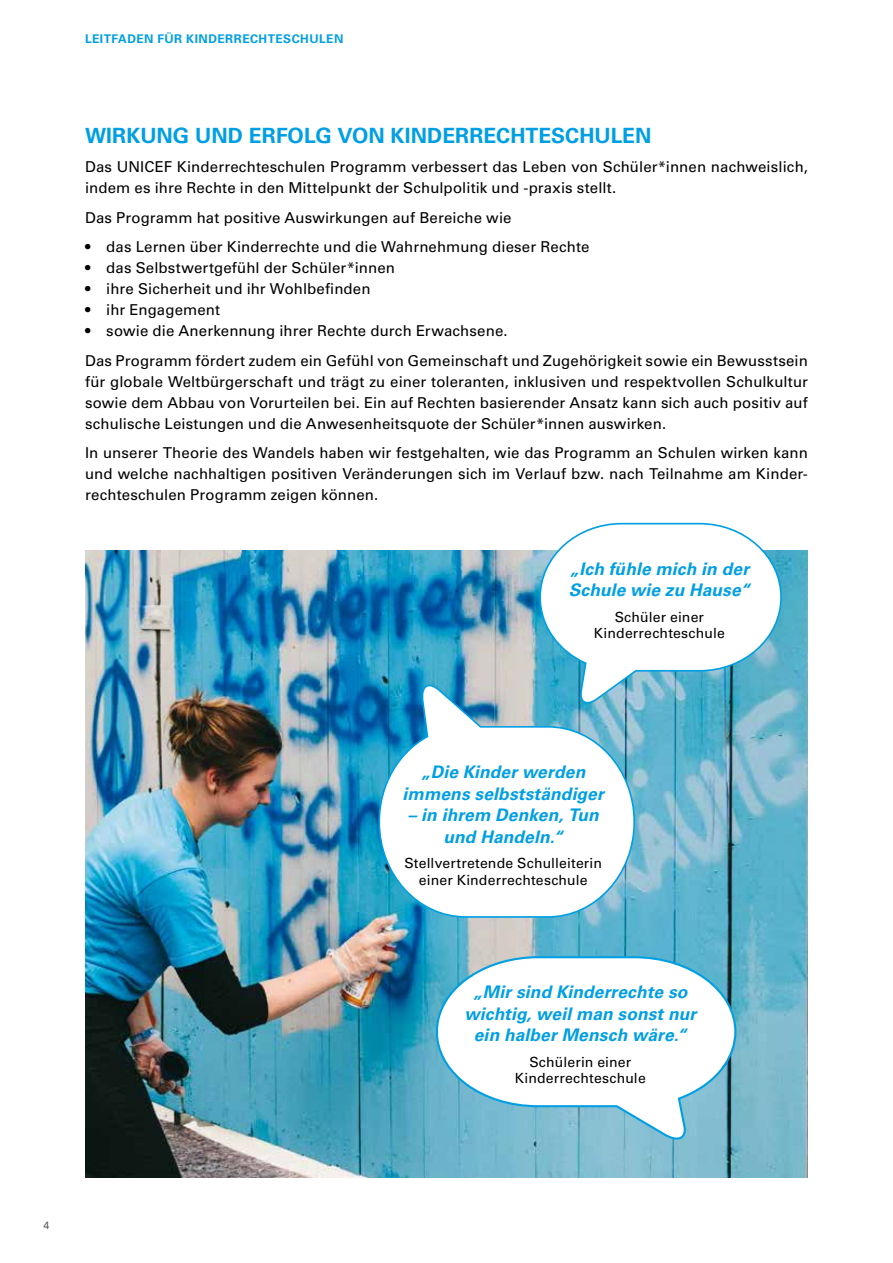
<style>
.page{position:relative;width:893px;height:1263px;background:#fff}
.page>*{position:absolute;margin:0;border:0;box-sizing:border-box;transform-origin:0 0}
.t1{font:700 21px "Univers LT Std";color:#009fe3}
.t2{font:italic 700 17.4px/21.5px "Univers LT Std";letter-spacing:.01em;color:#009fe3;text-align:center}
.t3{font:15px/21px "Univers LT Std";letter-spacing:.01em;color:#000}
.t4{font:14.1px/16.5px "Univers LT Std";letter-spacing:.01em;color:#000;text-align:center}
.t5{font:700 12px "Univers LT Std";letter-spacing:.04em;color:#009fe3}
.t6{font:10.5px "Univers LT Std";color:#575756}
</style>
<div class="page">
<img style="left:86px;top:551px;width:722px;height:627px">
<svg style="left:435px;top:955px;width:302px;height:187px"></svg>
<svg style="left:378px;top:681px;width:258px;height:237px"></svg>
<svg style="left:538px;top:522px;width:245px;height:184px"></svg>
<p class="t5" style="left:85px;top:31px;width:260px">LEITFADEN FÜR KINDERRECHTESCHULEN</p>
<h1 class="t1" style="left:85px;top:123px;width:568px">WIRKUNG UND ERFOLG VON KINDERRECHTESCHULEN</h1>
<p class="t3" style="left:85px;top:157px;width:724px">Das UNICEF Kinderrechteschulen Programm verbessert das Leben von Schüler*innen nachweislich, indem es ihre Rechte in den Mittelpunkt der Schulpolitik und -praxis stellt.</p>
<p class="t3" style="left:85px;top:207px;width:428px">Das Programm hat positive Auswirkungen auf Bereiche wie</p>
<p class="t3" style="left:85px;top:237px;width:506px">• das Lernen über Kinderrechte und die Wahrnehmung dieser Rechte</p>
<p class="t3" style="left:85px;top:258px;width:311px">• das Selbstwertgefühl der Schüler*innen</p>
<p class="t3" style="left:85px;top:279px;width:287px">• ihre Sicherheit und ihr Wohlbefinden</p>
<p class="t3" style="left:85px;top:300px;width:137px">• ihr Engagement</p>
<p class="t3" style="left:85px;top:316px;width:724px;line-height:29.5px">• sowie die Anerkennung ihrer Rechte durch Erwachsene.<br>Das Programm fördert zudem ein Gefühl von Gemeinschaft und Zugehörigkeit sowie ein Bewusstsein</p>
<p class="t3" style="left:85px;top:371px;width:724px;text-align:justify">für globale Weltbürgerschaft und trägt zu einer toleranten, inklusiven und respektvollen Schulkultur sowie dem Abbau von Vorurteilen bei. Ein auf Rechten basierender Ansatz kann sich auch positiv auf schulische Leistungen und die Anwesenheitsquote der Schüler*innen auswirken.</p>
<p class="t3" style="left:85px;top:443px;width:724px;text-align:justify">In unserer Theorie des Wandels haben wir festgehalten, wie das Programm an Schulen wirken kann und welche nachhaltigen positiven Veränderungen sich im Verlauf bzw. nach Teilnahme am Kinder&shy;rechteschulen Programm zeigen können.</p>
<p class="t2" style="left:569px;top:558px;width:183px;text-align:left">„Ich fühle mich in der<br>Schule wie zu Hause“</p>
<p class="t4" style="left:594px;top:609px;width:132px">Schüler einer<br>Kinderrechteschule</p>
<p class="t2" style="left:403px;top:762px;width:203px">„Die Kinder werden immens selbstständiger</p>
<p class="t2" style="left:408px;top:804px;width:192px">– in ihrem Denken, Tun und Handeln.“</p>
<p class="t4" style="left:404px;top:855px;width:199px">Stellvertretende Schulleiterin einer Kinderrechteschule</p>
<p class="t2" style="left:464px;top:981px;width:233px">„Mir sind Kinderrechte so wichtig, weil man sonst nur ein halber Mensch wäre.“</p>
<p class="t4" style="left:515px;top:1054px;width:132px">Schülerin einer<br>Kinderrechteschule</p>
<p class="t6" style="left:43px;top:1219px;width:7px">4</p>
</div>
